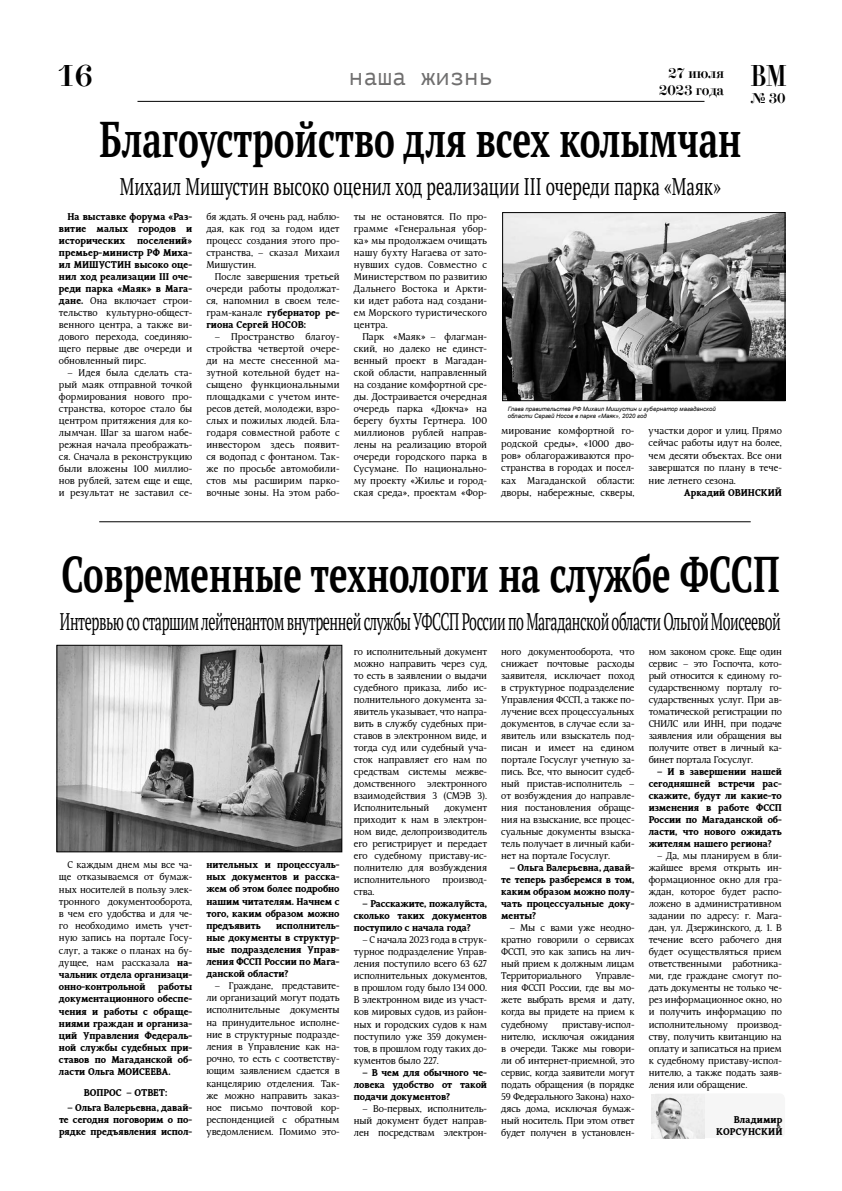
<style>
.page{position:relative;width:842px;height:1191px;background:#fff}
.page>*{position:absolute;margin:0;border:0;box-sizing:border-box;transform-origin:0 0}
.t1{font:700 50px "PT Serif";color:#000;scale:.69 1}
.t2{font:700 50px "PT Serif";color:#000;scale:.7 1}
.t3{font:30px "Didona C";color:#000}
.t4{font:24px "PT Serif";letter-spacing:-.03em;color:#000;scale:.59 1}
.t5{font:24px "PT Serif";color:#000;scale:.7 1}
.t6{font:24px "PT Mono";color:#706f6f}
.t7{font:14px/16.8px "Didona C";color:#000}
.t8{font:10px/12px "Kundera";letter-spacing:-.01em;color:#000;text-align:justify}
.t9{font:700 10px/12px "Kundera";letter-spacing:-.01em;color:#000;text-align:justify}
.t10{font:700 10px/12px "Kundera";letter-spacing:.01em;color:#000;text-align:right}
.t11{font:italic 6px/7.2px "Arial";color:#000}
.s1{font-weight:400}
.s2{font-weight:700}
</style>
<div class="page">
<hr style="left:137px;top:101px;width:567px;height:1px;background:#000">
<img style="left:59px;top:647px;width:281px;height:203px">
<div style="left:57px;top:645px;width:285px;height:207px;border:1px solid #000"></div>
<div style="left:651px;top:1093px;width:134px;height:45px;background:#f6f6f6;border-radius:6px"></div>
<img style="left:652px;top:1094px;width:52px;height:44px">
<img style="left:504px;top:214px;width:279px;height:185px">
<div style="left:502px;top:212px;width:283px;height:189px;border:1px solid #000"></div>
<hr style="left:99px;top:521px;width:652px;height:1px;background:#000">
<h2 class="t3" style="left:57px;top:60px;width:37px">16</h2>
<h3 class="t7" style="left:659px;top:65px;width:129px;text-indent:9px">27 июля<br>2023 года <sup>ВМ</sup></h3>
<h3 class="t7" style="left:751px;top:90px;width:36px">№ 30</h3>
<h3 class="t6" style="left:349px;top:63px;width:145px">наша жизнь</h3>
<h1 class="t2" style="left:99px;top:106px;width:919px">Благоустройство для всех колымчан</h1>
<h3 class="t5" style="left:120px;top:171px;width:860px">Михаил Мишустин высоко оценил ход реализации III очереди парка «Маяк»</h3>
<p class="t9" style="left:59px;top:211px;width:135px;text-indent:9px">На выставке форума «Раз&shy;витие малых городов и исторических поселений» премьер-министр РФ Миха&shy;ил Мишустин высоко оце&shy;нил ход реализации III оче&shy;реди парка «Маяк» в Мага&shy;дане. <span class="s1">Она включает строи&shy;тельство культурно-общест&shy;венного центра, а также ви&shy;дового перехода, соединяю&shy;щего первые две очереди и обновленный пирс.</span></p>
<p class="t8" style="left:59px;top:367px;width:135px;text-indent:9px">– Идея была сделать ста&shy;рый маяк отправной точкой формирования нового про&shy;странства, которое стало бы центром притяжения для ко&shy;лымчан. Шаг за шагом набе&shy;режная начала преображать&shy;ся. Сначала в реконструкцию были вложены 100 миллио&shy;нов рублей, затем еще и еще, и результат не заставил се-</p>
<p class="t8" style="left:206px;top:211px;width:135px">бя ждать. Я очень рад, наблю&shy;дая, как год за годом идет процесс создания этого про&shy;странства, – сказал Михаил Мишустин.</p>
<p class="t8" style="left:206px;top:271px;width:135px;text-indent:8px">После завершения третьей очереди работы продолжат&shy;ся, напомнил в своем теле&shy;грам-канале <span class="s2">губернатор ре&shy;гиона Сергей Носов:</span></p>
<p class="t8" style="left:206px;top:331px;width:135px;text-indent:8px">– Пространство благоу&shy;стройства четвертой очере&shy;ди на месте снесенной ма&shy;зутной котельной будет на&shy;сыщено функциональными площадками с учетом инте&shy;ресов детей, молодежи, взро&shy;слых и пожилых людей. Бла&shy;годаря совместной работе с инвестором здесь появит&shy;ся водопад с фонтаном. Так&shy;же по просьбе автомобили&shy;стов мы расширим парко&shy;вочные зоны. На этом рабо-</p>
<p class="t8" style="left:354px;top:211px;width:135px">ты не остановятся. По про&shy;грамме «Генеральная убор&shy;ка» мы продолжаем очищать нашу бухту Нагаева от зато&shy;нувших судов. Совместно с Министерством по развитию Дальнего Востока и Аркти&shy;ки идет работа над создани&shy;ем Морского туристического центра.</p>
<p class="t8" style="left:354px;top:331px;width:135px;text-indent:9px">Парк «Маяк» – флагман&shy;ский, но далеко не единст&shy;венный проект в Магадан&shy;ской области, направленный на создание комфортной сре&shy;ды. Достраивается очередная очередь парка «Дюкча» на берегу бухты Гертнера. 100 миллионов рублей направ&shy;лены на реализацию второй очереди городского парка в Сусумане. По национально&shy;му проекту «Жилье и город&shy;ская среда», проектам «Фор-</p>
<p class="t11" style="left:508px;top:405px;width:210px">Глава правительства РФ Михаил Мишустин и губернатор магаданской области Сергей Носов в парке «Маяк», 2020 год</p>
<p class="t8" style="left:501px;top:425px;width:135px;line-height:12.4px">мирование комфортной го&shy;родской среды», «1000 дво&shy;ров» облагораживаются про&shy;странства в городах и посел&shy;ках Магаданской области: дворы, набережные, скверы,</p>
<p class="t8" style="left:649px;top:425px;width:135px;line-height:12.4px">участки дорог и улиц. Прямо сейчас работы идут на более, чем десяти объектах. Все они завершатся по плану в тече&shy;ние летнего сезона.</p>
<p class="t9" style="left:684px;top:487px;width:98px">Аркадий Овинский</p>
<h1 class="t1" style="left:61px;top:541px;width:1042px">Современные технологи на службе ФССП</h1>
<h3 class="t4" style="left:60px;top:606px;width:1223px">Интервью со старшим лейтенантом внутренней службы УФССП России по Магаданской области Ольгой Моисеевой</h3>
<p class="t8" style="left:59px;top:859px;width:135px;text-indent:9px">С каждым днем мы все ча&shy;ще отказываемся от бумаж&shy;ных носителей в пользу элек&shy;тронного документооборота, в чем его удобства и для че&shy;го необходимо иметь учет&shy;ную запись на портале Госу&shy;слуг, а также о планах на бу&shy;дущее, нам рассказала <span class="s2">на&shy;чальник отдела организаци&shy;онно-контрольной работы документационного обеспе&shy;чения и работы с обраще&shy;ниями граждан и организа&shy;ций Управления Федераль&shy;ной службы судебных при&shy;ставов по Магаданской об&shy;ласти Ольга Моисеева.</span></p>
<p class="t9" style="left:84px;top:1087px;width:85px">Вопрос – ответ:</p>
<p class="t9" style="left:59px;top:1101px;width:135px;text-indent:8px">– Ольга Валерьевна, давай&shy;те сегодня поговорим о по&shy;рядке предъявления испол-</p>
<p class="t9" style="left:206px;top:859px;width:135px">нительных и процессуаль&shy;ных документов и расска&shy;жем об этом более подробно нашим читателям. Начнем с того, каким образом можно предъявить</p>
<p class="t9" style="left:206px;top:919px;width:135px;text-indent:70px">исполнитель&shy;ные документы в структур&shy;ные подразделения Управ&shy;ления ФССП России по Мага&shy;данской области?</p>
<p class="t8" style="left:206px;top:980px;width:135px;text-indent:8px">– Граждане, представите&shy;ли организаций могут подать исполнительные документы на принудительное исполне&shy;ние в структурные подразде&shy;ления в Управление как на&shy;рочно, то есть с соответству&shy;ющим заявлением сдается в канцелярию отделения. Так&shy;же можно направить заказ&shy;ное письмо почтовой кор&shy;респонденцией с обратным уведомлением. Помимо это-</p>
<p class="t8" style="left:354px;top:646px;width:135px">го исполнительный документ можно направить через суд, то есть в заявлении о выдачи судебного приказа, либо ис&shy;полнительного документа за&shy;явитель указывает, что напра&shy;вить в службу судебных при&shy;ставов в электронном виде, и тогда суд или судебный уча&shy;сток направляет его нам по средствам системы межве&shy;домственного электронного взаимодействия 3 (СМЭВ 3).<br>Исполнительный</p>
<p class="t8" style="left:354px;top:802px;width:135px;text-indent:91px">документ приходит к нам в электрон&shy;ном виде, делопроизводитель его регистрирует и передает его судебному приставу-ис&shy;полнителю для возбуждения исполнительного производ&shy;ства.</p>
<p class="t9" style="left:354px;top:898px;width:135px;text-indent:8px">– Расскажите, пожалуйста, сколько таких документов поступило с начала года?</p>
<p class="t8" style="left:354px;top:934px;width:135px;text-indent:8px">– С начала 2023 года в струк&shy;турное подразделение Управ&shy;ления поступило всего 63 627 исполнительных документов, в прошлом году было 134 000.<br>В электронном виде из участ&shy;ков мировых судов, из район&shy;ных и городских судов к нам поступило уже 359 докумен&shy;тов, в прошлом году таких до&shy;кументов было 227.</p>
<p class="t9" style="left:354px;top:1066px;width:135px;text-indent:8px">– В чем для обычного че&shy;ловека удобство от такой подачи документов?</p>
<p class="t8" style="left:354px;top:1102px;width:135px;text-indent:8px">– Во-первых, исполнитель&shy;ный документ будет направ&shy;лен посредствам электрон-</p>
<p class="t8" style="left:501px;top:646px;width:135px">ного документооборота, что снижает почтовые расходы заявителя, исключает поход в структурное подразделение Управления ФССП, а также по&shy;лучение всех процессуальных документов, в случае если за&shy;явитель или взыскатель под&shy;писан и имеет на едином портале Госуслуг учетную за&shy;пись. Все, что выносит судеб&shy;ный пристав-исполнитель – от возбуждения до направле&shy;ния постановления обраще&shy;ния на взыскание, все процес&shy;суальные документы взыска&shy;тель получает в личный каби&shy;нет на портале Госуслуг.</p>
<p class="t9" style="left:501px;top:862px;width:135px;text-indent:8px">– Ольга Валерьевна, давай&shy;те теперь разберемся в том, каким образом можно полу&shy;чать процессуальные доку&shy;менты?</p>
<p class="t8" style="left:501px;top:922px;width:135px;text-indent:8px">– Мы с вами уже неодно&shy;кратно говорили о сервисах ФССП, это как запись на лич&shy;ный прием к должным лицам Территориального</p>
<p class="t8" style="left:501px;top:970px;width:135px;text-indent:94px">Управле&shy;ния ФССП России, где вы мо&shy;жете выбрать время и дату, когда вы придете на прием к судебному</p>
<p class="t8" style="left:501px;top:1018px;width:135px;text-indent:61px">приставу-испол&shy;нителю, исключая ожидания в очереди. Также мы говори&shy;ли об интернет-приемной, это сервис, когда заявители могут подать обращения (в порядке 59 Федерального Закона) нахо&shy;дясь дома, исключая бумаж&shy;ный носитель. При этом ответ будет получен в установлен-</p>
<p class="t8" style="left:649px;top:646px;width:135px">ном законом сроке. Еще один сервис – это Госпочта, кото&shy;рый относится к единому го&shy;сударственному порталу го&shy;сударственных услуг. При ав&shy;томатической регистрации по СНИЛС или ИНН, при подаче заявления или обращения вы получите ответ в личный ка&shy;бинет портала Госуслуг.</p>
<p class="t9" style="left:649px;top:766px;width:135px;text-indent:8px">– И в завершении нашей сегодняшней встречи рас&shy;скажите, будут ли какие-то изменения в работе ФССП России по Магаданской об&shy;ласти, что нового ожидать жителям нашего региона?</p>
<p class="t8" style="left:649px;top:850px;width:135px;text-indent:8px">– Да, мы планируем в бли&shy;жайшее время открыть ин&shy;формационное окно для гра&shy;ждан, которое будет распо&shy;ложено в административном задании по адресу: г. Мага&shy;дан, ул. Дзержинского, д. 1. В течение всего рабочего дня будет осуществляться прием ответственными работника&shy;ми, где граждане смогут по&shy;дать документы не только че&shy;рез информационное окно, но и получить информацию по исполнительному производ&shy;ству, получить квитанцию на оплату и записаться на прием к судебному приставу-испол&shy;нителю, а также подать заяв&shy;ления или обращение.</p>
<p class="t10" style="left:716px;top:1114px;width:68px">Владимир корсунский</p>
</div>
